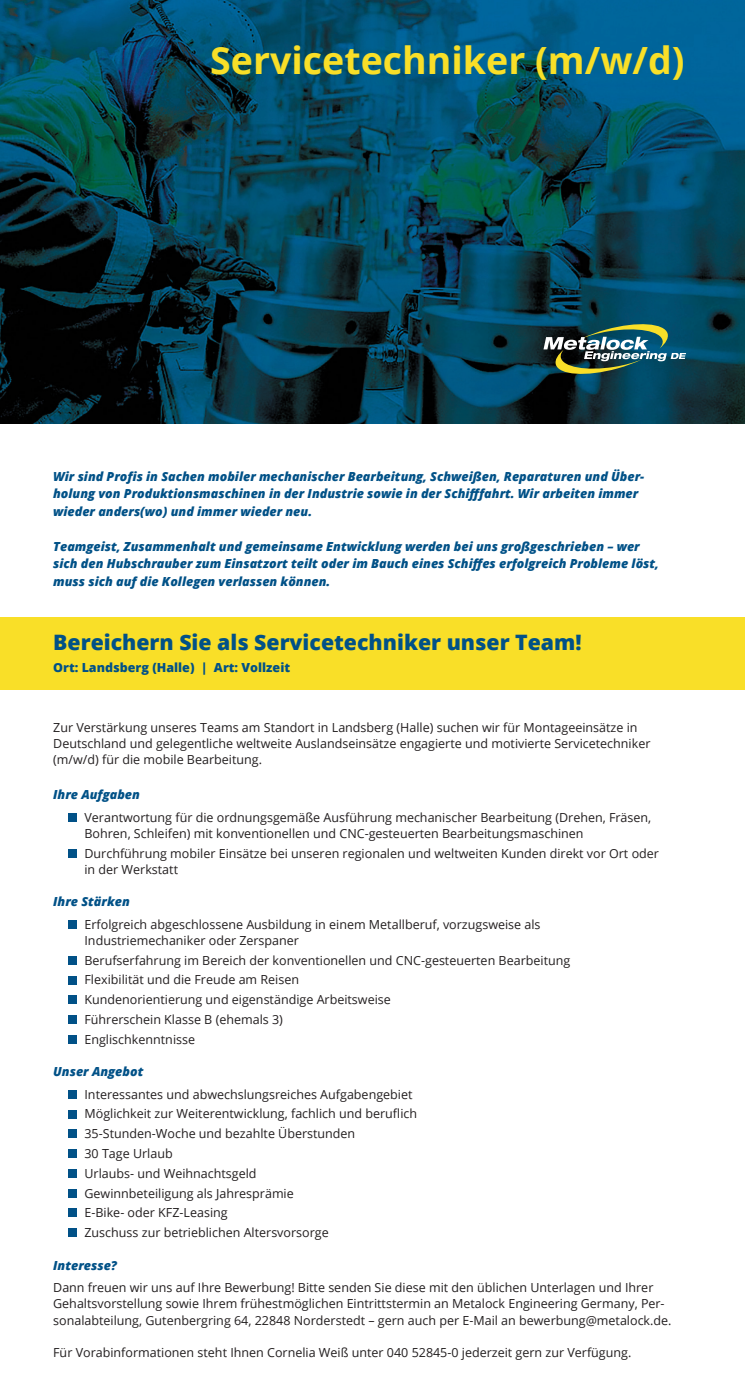
<style>
.page{position:relative;width:745px;height:1382px;background:#fff}
.page>*{position:absolute;margin:0;border:0;box-sizing:border-box;transform-origin:0 0}
.t1{font:700 37.5px "Open Sans";color:#f9df28}
.t2{font:800 21.25px "Open Sans";color:#015187}
.t3{font:12.5px/19.8px "Open Sans";color:#231f20}
.t4{font:italic 800 12.5px/17.5px "Open Sans";color:#015187}
.t5{font:800 12.5px "Open Sans";color:#015187}
</style>
<div class="page">
<img style="left:0;top:0;width:744px;height:424px">
<img style="left:543px;top:324px;width:142px;height:50px">
<div style="left:68px;top:813px;width:9px;height:8px;background:#015187"></div>
<div style="left:68px;top:849px;width:9px;height:9px;background:#015187"></div>
<div style="left:68px;top:920px;width:9px;height:9px;background:#015187"></div>
<div style="left:68px;top:956px;width:9px;height:9px;background:#015187"></div>
<div style="left:68px;top:976px;width:9px;height:8px;background:#015187"></div>
<div style="left:68px;top:995px;width:9px;height:9px;background:#015187"></div>
<div style="left:68px;top:1015px;width:9px;height:9px;background:#015187"></div>
<div style="left:68px;top:1035px;width:9px;height:9px;background:#015187"></div>
<div style="left:68px;top:1090px;width:9px;height:9px;background:#015187"></div>
<div style="left:68px;top:1109px;width:9px;height:9px;background:#015187"></div>
<div style="left:68px;top:1129px;width:9px;height:9px;background:#015187"></div>
<div style="left:68px;top:1149px;width:9px;height:9px;background:#015187"></div>
<div style="left:68px;top:1169px;width:9px;height:9px;background:#015187"></div>
<div style="left:68px;top:1189px;width:9px;height:9px;background:#015187"></div>
<div style="left:68px;top:1208px;width:9px;height:9px;background:#015187"></div>
<div style="left:68px;top:1228px;width:9px;height:9px;background:#015187"></div>
<div style="left:0;top:617px;width:744px;height:72px;background:#f9df28"></div>
<h1 class="t1" style="left:210px;top:34px;width:475px">Servicetechniker (m/w/d)</h1>
<p class="t4" style="left:53px;top:467px;width:592px">Wir sind Profis in Sachen mobiler mechanischer Bearbeitung, Schweißen, Reparaturen und Über&shy;holung von Produktionsmaschinen in der Industrie sowie in der Schifffahrt. Wir arbeiten immer wieder anders(wo) und immer wieder neu.</p>
<p class="t4" style="left:53px;top:537px;width:607px">Teamgeist, Zusammenhalt und gemeinsame Entwicklung werden bei uns großgeschrieben – wer sich den Hubschrauber zum Einsatzort teilt oder im Bauch eines Schiffes erfolgreich Probleme löst, muss sich auf die Kollegen verlassen können.</p>
<h2 class="t2" style="left:53px;top:626px;width:529px">Bereichern Sie als Servicetechniker unser Team!</h2>
<p class="t5" style="left:53px;top:658px;width:238px">Ort: Landsberg (Halle) | Art: Vollzeit</p>
<p class="t3" style="left:53px;top:719px;width:598px;line-height:16.2px">Zur Verstärkung unseres Teams am Standort in Landsberg (Halle) suchen wir für Montageeinsätze in<br>Deutschland und gelegentliche weltweite Auslandseinsätze engagierte und motivierte Servicetechniker (m/w/d) für die mobile Bearbeitung.</p>
<p class="t4" style="left:53px;top:785px;width:88px">Ihre Aufgaben</p>
<p class="t3" style="left:84px;top:808px;width:568px;line-height:16.2px">Verantwortung für die ordnungsgemäße Ausführung mechanischer Bearbeitung (Drehen, Fräsen,<br>Bohren, Schleifen) mit konventionellen und CNC-gesteuerten Bearbeitungsmaschinen</p>
<p class="t3" style="left:84px;top:845px;width:575px;line-height:16.2px">Durchführung mobiler Einsätze bei unseren regionalen und weltweiten Kunden direkt vor Ort oder in der Werkstatt</p>
<p class="t4" style="left:53px;top:892px;width:78px">Ihre Stärken</p>
<p class="t3" style="left:84px;top:916px;width:457px;line-height:16.2px">Erfolgreich abgeschlossene Ausbildung in einem Metallberuf, vorzugsweise als<br>Industriemechaniker oder Zerspaner</p>
<p class="t3" style="left:84px;top:950px;width:487px">Berufserfahrung im Bereich der konventionellen und CNC-gesteuerten Bearbeitung Flexibilität und die Freude am Reisen<br>Kundenorientierung und eigenständige Arbeitsweise<br>Führerschein Klasse B (ehemals 3)<br>Englischkenntnisse</p>
<p class="t4" style="left:53px;top:1062px;width:92px">Unser Angebot</p>
<p class="t3" style="left:84px;top:1084px;width:334px">Interessantes und abwechslungsreiches Aufgabengebiet Möglichkeit zur Weiterentwicklung, fachlich und beruflich 35-Stunden-Woche und bezahlte Überstunden<br>30 Tage Urlaub<br>Urlaubs- und Weihnachtsgeld<br>Gewinnbeteiligung als Jahresprämie<br>E-Bike- oder KFZ-Leasing<br>Zuschuss zur betrieblichen Altersvorsorge</p>
<p class="t4" style="left:53px;top:1256px;width:65px">Interesse?</p>
<p class="t3" style="left:53px;top:1279px;width:619px;line-height:16.2px">Dann freuen wir uns auf Ihre Bewerbung! Bitte senden Sie diese mit den üblichen Unterlagen und Ihrer<br>Gehaltsvorstellung sowie Ihrem frühestmöglichen Eintrittstermin an Metalock Engineering Germany, Per&shy;sonalabteilung, Gutenbergring 64, 22848 Norderstedt – gern auch per E-Mail an bewerbung@metalock.de.</p>
<p class="t3" style="left:53px;top:1342px;width:579px">Für Vorabinformationen steht Ihnen Cornelia Weiß unter 040 52845-0 jederzeit gern zur Verfügung.</p>
</div>
